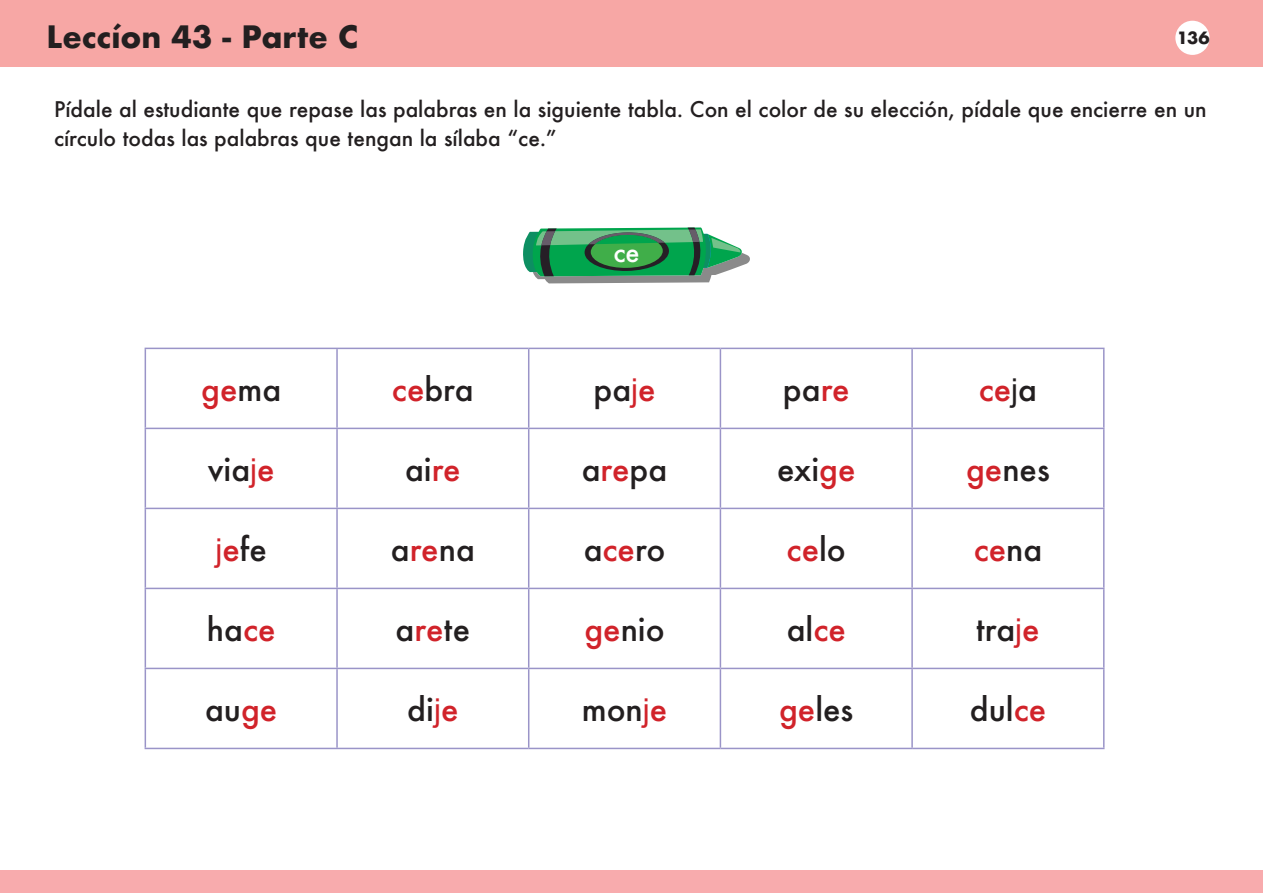
<style>
.page{position:relative;width:1263px;height:893px;background:#fff}
.page>*{position:absolute;margin:0;border:0;box-sizing:border-box;transform-origin:0 0}
.t1{font:500 31.5px "Futura";color:#231f20}
.t2{font:500 31.5px "Futura";color:#d1232a}
.t3{font:700 30px "Futura";color:#231f20}
.t4{font:500 25.5px "Futura";color:#fff}
.t5{font:500 21px/28.5px "Futura";color:#231f20}
.t6{font:700 16.5px "Futura";color:#231f20}
.s1{color:#231f20}
.s2{color:#d1232a}
.s3{font-family:"Arial";font-weight:400;color:#d1232a}
.s4{font-family:"Arial";font-weight:400;color:#231f20}
</style>
<div class="page">
<div style="left:0;top:871px;width:1263px;height:22px;background:#f8abad"></div>
<hr style="left:145px;top:348px;width:192px;height:1px;background:#9a94c8">
<hr style="left:145px;top:349px;width:1px;height:79px;background:#9a94c8">
<hr style="left:337px;top:348px;width:192px;height:1px;background:#9a94c8">
<hr style="left:336px;top:349px;width:2px;height:79px;background:#9a94c8">
<hr style="left:529px;top:348px;width:191px;height:1px;background:#9a94c8">
<hr style="left:528px;top:349px;width:1px;height:79px;background:#9a94c8">
<hr style="left:720px;top:348px;width:192px;height:1px;background:#9a94c8">
<hr style="left:720px;top:349px;width:1px;height:79px;background:#9a94c8">
<hr style="left:912px;top:348px;width:192px;height:1px;background:#9a94c8">
<hr style="left:911px;top:349px;width:2px;height:79px;background:#9a94c8">
<hr style="left:1103px;top:349px;width:1px;height:79px;background:#9a94c8">
<hr style="left:145px;top:428px;width:192px;height:1px;background:#9a94c8">
<hr style="left:145px;top:429px;width:1px;height:79px;background:#9a94c8">
<hr style="left:337px;top:428px;width:192px;height:1px;background:#9a94c8">
<hr style="left:336px;top:429px;width:2px;height:79px;background:#9a94c8">
<hr style="left:529px;top:428px;width:191px;height:1px;background:#9a94c8">
<hr style="left:528px;top:429px;width:1px;height:79px;background:#9a94c8">
<hr style="left:720px;top:428px;width:192px;height:1px;background:#9a94c8">
<hr style="left:720px;top:429px;width:1px;height:79px;background:#9a94c8">
<hr style="left:912px;top:428px;width:192px;height:1px;background:#9a94c8">
<hr style="left:911px;top:429px;width:2px;height:79px;background:#9a94c8">
<hr style="left:1103px;top:429px;width:1px;height:79px;background:#9a94c8">
<hr style="left:145px;top:508px;width:192px;height:1px;background:#9a94c8">
<hr style="left:145px;top:509px;width:1px;height:79px;background:#9a94c8">
<hr style="left:337px;top:508px;width:192px;height:1px;background:#9a94c8">
<hr style="left:336px;top:509px;width:2px;height:79px;background:#9a94c8">
<hr style="left:529px;top:508px;width:191px;height:1px;background:#9a94c8">
<hr style="left:528px;top:509px;width:1px;height:79px;background:#9a94c8">
<hr style="left:720px;top:508px;width:192px;height:1px;background:#9a94c8">
<hr style="left:720px;top:509px;width:1px;height:79px;background:#9a94c8">
<hr style="left:912px;top:508px;width:192px;height:1px;background:#9a94c8">
<hr style="left:911px;top:509px;width:2px;height:79px;background:#9a94c8">
<hr style="left:1103px;top:509px;width:1px;height:79px;background:#9a94c8">
<hr style="left:145px;top:588px;width:192px;height:1px;background:#9a94c8">
<hr style="left:145px;top:589px;width:1px;height:79px;background:#9a94c8">
<hr style="left:337px;top:588px;width:192px;height:1px;background:#9a94c8">
<hr style="left:336px;top:589px;width:2px;height:79px;background:#9a94c8">
<hr style="left:529px;top:588px;width:191px;height:1px;background:#9a94c8">
<hr style="left:528px;top:589px;width:1px;height:79px;background:#9a94c8">
<hr style="left:720px;top:588px;width:192px;height:1px;background:#9a94c8">
<hr style="left:720px;top:589px;width:1px;height:79px;background:#9a94c8">
<hr style="left:912px;top:588px;width:192px;height:1px;background:#9a94c8">
<hr style="left:911px;top:589px;width:2px;height:79px;background:#9a94c8">
<hr style="left:1103px;top:589px;width:1px;height:79px;background:#9a94c8">
<hr style="left:145px;top:668px;width:192px;height:1px;background:#9a94c8">
<hr style="left:145px;top:669px;width:1px;height:79px;background:#9a94c8">
<hr style="left:337px;top:668px;width:192px;height:1px;background:#9a94c8">
<hr style="left:336px;top:669px;width:2px;height:79px;background:#9a94c8">
<hr style="left:529px;top:668px;width:191px;height:1px;background:#9a94c8">
<hr style="left:528px;top:669px;width:1px;height:79px;background:#9a94c8">
<hr style="left:720px;top:668px;width:192px;height:1px;background:#9a94c8">
<hr style="left:720px;top:669px;width:1px;height:79px;background:#9a94c8">
<hr style="left:912px;top:668px;width:192px;height:1px;background:#9a94c8">
<hr style="left:911px;top:669px;width:2px;height:79px;background:#9a94c8">
<hr style="left:1103px;top:669px;width:1px;height:79px;background:#9a94c8">
<hr style="left:145px;top:748px;width:192px;height:1px;background:#9a94c8">
<hr style="left:337px;top:748px;width:192px;height:1px;background:#9a94c8">
<hr style="left:529px;top:748px;width:191px;height:1px;background:#9a94c8">
<hr style="left:720px;top:748px;width:192px;height:1px;background:#9a94c8">
<hr style="left:912px;top:748px;width:192px;height:1px;background:#9a94c8">
<div style="left:0;top:0;width:1263px;height:66px;background:#f7a7a5"></div>
<svg style="left:523px;top:227px;width:227px;height:56px"></svg>
<div style="left:1175px;top:21px;width:34px;height:34px;background:#fff;border-radius:50%"></div>
<p class="t3" style="left:47px;top:15px;width:313px">Leccíon 43 - Parte C</p>
<p class="t6" style="left:1177px;top:26px;width:34px">136</p>
<p class="t5" style="left:54px;top:95px;width:1154px">Pídale al estudiante que repase las palabras en la siguiente tabla. Con el color de su elección, pídale que encierre en un círculo todas las palabras que tengan la sílaba “ce.”</p>
<p class="t4" style="left:613px;top:235px;width:28px">ce</p>
<p class="t2" style="left:201px;top:368px;width:82px">ge<span class="s1">ma</span></p>
<p class="t1" style="left:392px;top:368px;width:83px"><span class="s2">ce</span>bra</p>
<p class="t1" style="left:593px;top:368px;width:64px">pa<span class="s3">j</span><span class="s2">e</span></p>
<p class="t1" style="left:783px;top:368px;width:68px">pa<span class="s2">re</span></p>
<p class="t2" style="left:979px;top:368px;width:60px">ce<span class="s4">j</span><span class="s1">a</span></p>
<p class="t1" style="left:208px;top:448px;width:68px">via<span class="s3">j</span><span class="s2">e</span></p>
<p class="t1" style="left:405px;top:448px;width:57px">ai<span class="s2">re</span></p>
<p class="t1" style="left:582px;top:448px;width:87px">a<span class="s2">re</span>pa</p>
<p class="t1" style="left:777px;top:448px;width:80px">exi<span class="s2">ge</span></p>
<p class="t1" style="left:966px;top:448px;width:85px"><span class="s2">ge</span>nes</p>
<p class="t1" style="left:215px;top:528px;width:53px"><span class="s3">j</span><span class="s2">e</span>fe</p>
<p class="t1" style="left:391px;top:528px;width:86px">a<span class="s2">re</span>na</p>
<p class="t1" style="left:584px;top:528px;width:83px">a<span class="s2">ce</span>ro</p>
<p class="t2" style="left:787px;top:528px;width:61px">ce<span class="s1">lo</span></p>
<p class="t2" style="left:974px;top:528px;width:70px">ce<span class="s1">na</span></p>
<p class="t1" style="left:207px;top:608px;width:70px">ha<span class="s2">ce</span></p>
<p class="t1" style="left:396px;top:608px;width:76px">a<span class="s2">re</span>te</p>
<p class="t1" style="left:584px;top:608px;width:82px"><span class="s2">ge</span>nio</p>
<p class="t1" style="left:787px;top:608px;width:61px">al<span class="s2">ce</span></p>
<p class="t1" style="left:976px;top:608px;width:65px">tra<span class="s3">j</span><span class="s2">e</span></p>
<p class="t1" style="left:205px;top:688px;width:74px">au<span class="s2">ge</span></p>
<p class="t1" style="left:407px;top:688px;width:53px">di<span class="s3">j</span><span class="s2">e</span></p>
<p class="t1" style="left:582px;top:688px;width:87px">mon<span class="s3">j</span><span class="s2">e</span></p>
<p class="t1" style="left:779px;top:688px;width:76px"><span class="s2">ge</span>les</p>
<p class="t1" style="left:970px;top:688px;width:78px">dul<span class="s2">ce</span></p>
</div>
